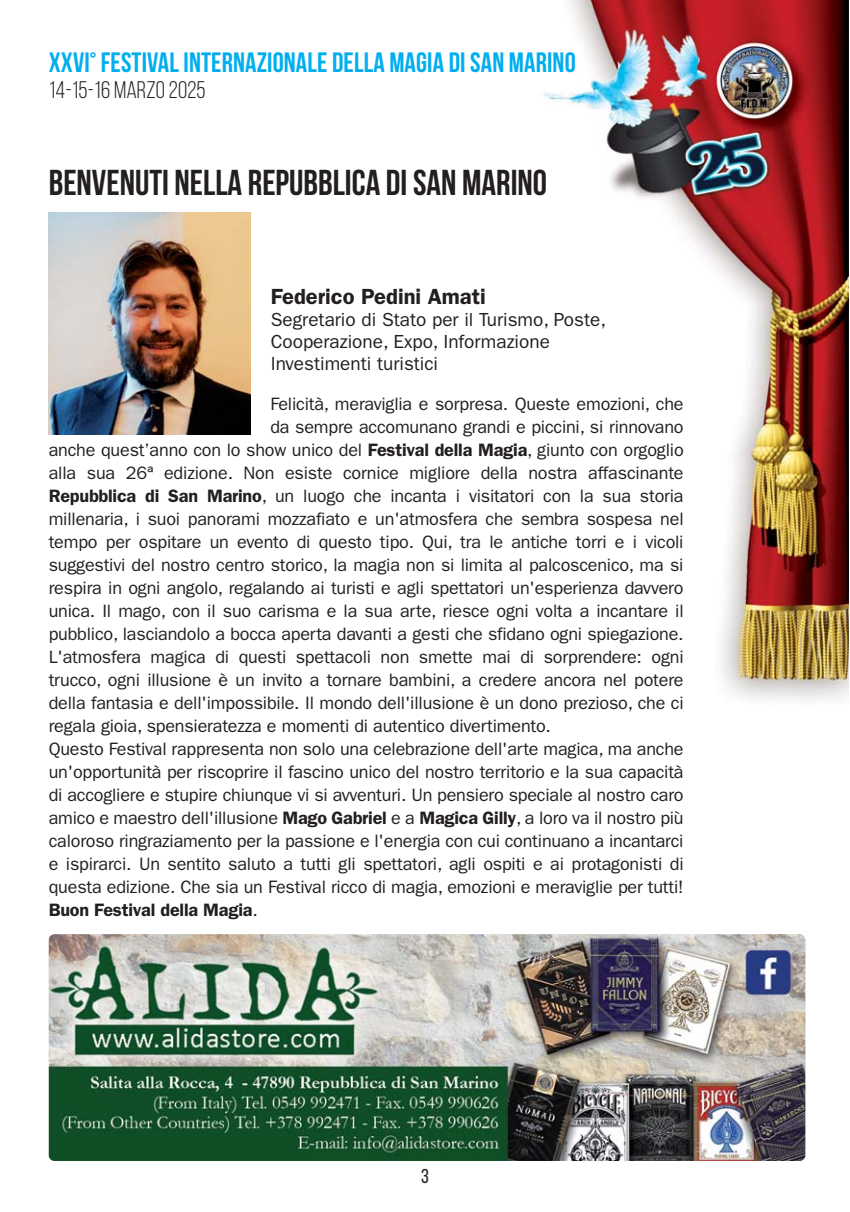
<style>
.page{position:relative;width:850px;height:1212px;background:#fff}
.page>*{position:absolute;margin:0;border:0;box-sizing:border-box;transform-origin:0 0}
.t1{font:700 36px "Bebas Neue";color:#231f20}
.t2{font:700 28px "Bebas Neue";letter-spacing:.005em;color:#00aeef}
.t3{font:24px "Bebas Neue";letter-spacing:.005em;color:#231f20}
.t4{font:600 22px "Franklin Gothic";color:#231f20}
.t5{font:20px "Bebas Neue";color:#231f20}
.t6{font:19px/22px "Franklin Gothic";color:#231f20}
.t7{font:18px "Franklin Gothic";letter-spacing:-.01em;color:#231f20}
.t8{font:600 18px "Franklin Gothic";letter-spacing:-.01em;color:#231f20}
.s1{font-weight:600}
.s2{font-weight:400}
</style>
<div class="page">
<img style="left:543px;top:0;width:306px;height:700px">
<img style="left:49px;top:934px;width:756px;height:227px;border-radius:6px">
<img style="left:49px;top:212px;width:201px;height:223px">
<img style="left:678px;top:130px;width:95px;height:72px">
<h2 class="t2" style="left:49px;top:46px;width:529px">XXVI° FESTIVAL INTERNAZIONALE DELLA MAGIA DI SAN MARINO</h2>
<h3 class="t3" style="left:49px;top:76px;width:158px">14-15-16 MARZO 2025</h3>
<h1 class="t1" style="left:49px;top:162px;width:500px">BENVENUTI NELLA REPUBBLICA DI SAN MARINO</h1>
<p class="t4" style="left:271px;top:289px;width:217px">Federico Pedini Amati</p>
<p class="t6" style="left:271px;top:311px;width:337px">Segretario di Stato per il Turismo, Poste,<br>Cooperazione, Expo, Informazione<br>Investimenti turistici</p>
<p class="t7" style="left:270px;top:398px;width:415px">Felicità, meraviglia e sorpresa. Queste emozioni, che</p>
<p class="t7" style="left:270px;top:421px;width:415px">da sempre accomunano grandi e piccini, si rinnovano</p>
<p class="t7" style="left:49px;top:444px;width:636px">anche quest’anno con lo show unico del <span class="s1">Festival della Magia</span>, giunto con orgoglio</p>
<p class="t7" style="left:49px;top:467px;width:636px">alla sua 26ª edizione. Non esiste cornice migliore della nostra affascinante</p>
<p class="t7" style="left:49px;top:490px;width:636px"><span class="s1">Repubblica di San Marino</span>, un luogo che incanta i visitatori con la sua storia</p>
<p class="t7" style="left:49px;top:513px;width:636px">millenaria, i suoi panorami mozzafiato e un'atmosfera che sembra sospesa nel</p>
<p class="t7" style="left:49px;top:536px;width:636px">tempo per ospitare un evento di questo tipo. Qui, tra le antiche torri e i vicoli</p>
<p class="t7" style="left:49px;top:559px;width:636px">suggestivi del nostro centro storico, la magia non si limita al palcoscenico, ma si</p>
<p class="t7" style="left:49px;top:582px;width:636px">respira in ogni angolo, regalando ai turisti e agli spettatori un'esperienza davvero</p>
<p class="t7" style="left:49px;top:605px;width:636px">unica. Il mago, con il suo carisma e la sua arte, riesce ogni volta a incantare il</p>
<p class="t7" style="left:49px;top:628px;width:636px">pubblico, lasciandolo a bocca aperta davanti a gesti che sfidano ogni spiegazione.</p>
<p class="t7" style="left:49px;top:651px;width:636px">L'atmosfera magica di questi spettacoli non smette mai di sorprendere: ogni</p>
<p class="t7" style="left:49px;top:674px;width:636px">trucco, ogni illusione è un invito a tornare bambini, a credere ancora nel potere</p>
<p class="t7" style="left:49px;top:697px;width:636px">della fantasia e dell'impossibile. Il mondo dell'illusione è un dono prezioso, che ci</p>
<p class="t7" style="left:49px;top:720px;width:504px">regala gioia, spensieratezza e momenti di autentico divertimento.</p>
<p class="t7" style="left:49px;top:743px;width:636px">Questo Festival rappresenta non solo una celebrazione dell'arte magica, ma anche</p>
<p class="t7" style="left:49px;top:766px;width:636px">un'opportunità per riscoprire il fascino unico del nostro territorio e la sua capacità</p>
<p class="t7" style="left:49px;top:789px;width:636px">di accogliere e stupire chiunque vi si avventuri. Un pensiero speciale al nostro caro</p>
<p class="t7" style="left:49px;top:812px;width:636px">amico e maestro dell'illusione <span class="s1">Mago Gabriel</span> e a <span class="s1">Magica Gilly</span>, a loro va il nostro più</p>
<p class="t7" style="left:49px;top:835px;width:636px">caloroso ringraziamento per la passione e l'energia con cui continuano a incantarci</p>
<p class="t7" style="left:49px;top:858px;width:636px">e ispirarci. Un sentito saluto a tutti gli spettatori, agli ospiti e ai protagonisti di</p>
<p class="t7" style="left:49px;top:881px;width:636px">questa edizione. Che sia un Festival ricco di magia, emozioni e meraviglie per tutti!</p>
<p class="t8" style="left:49px;top:904px;width:211px">Buon Festival della Magia<span class="s2">.</span></p>
<p class="t5" style="left:421px;top:1164px;width:9px">3</p>
</div>
